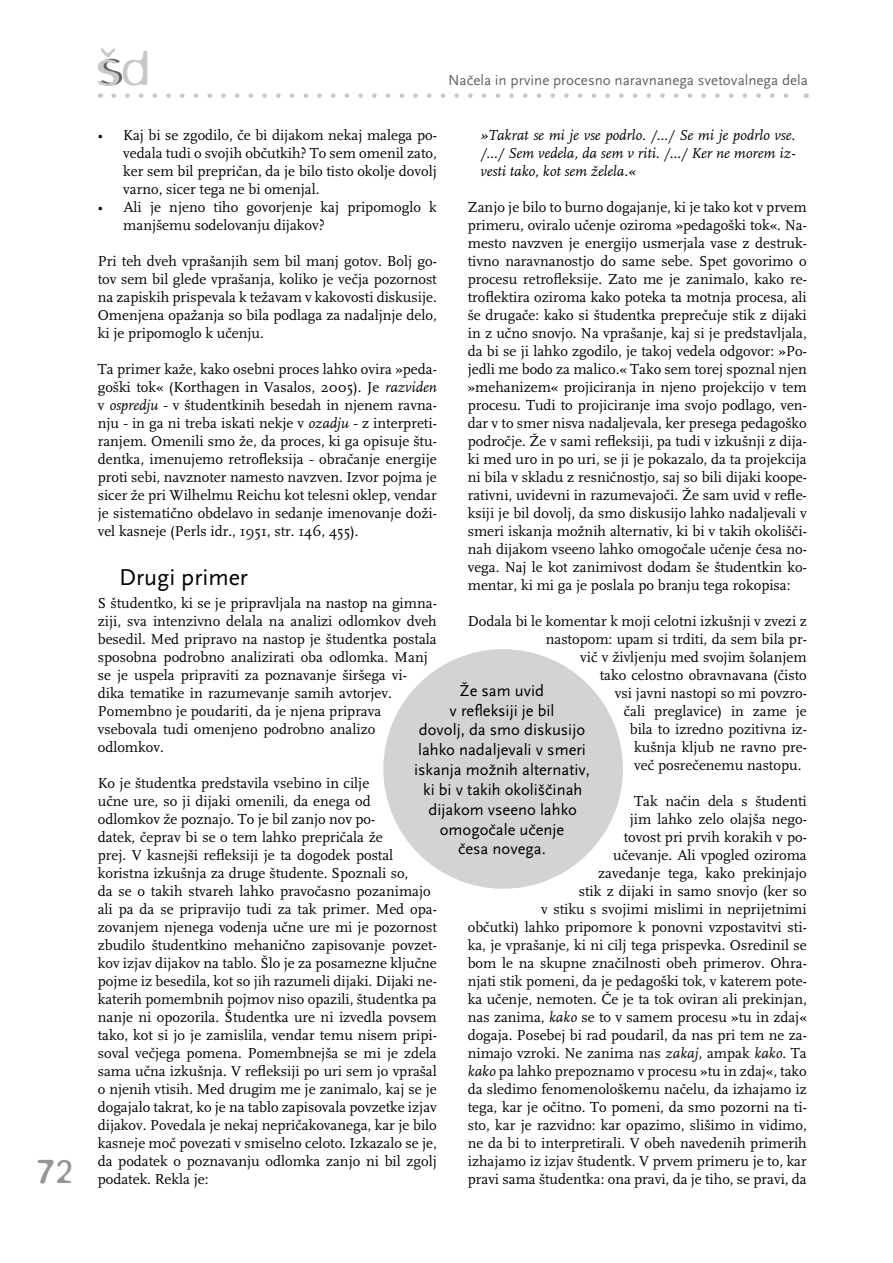
<style>
.page{position:relative;width:893px;height:1263px;background:#fff}
.page>*{position:absolute;margin:0;border:0;box-sizing:border-box;transform-origin:0 0}
.t1{font:300 37.5px "Blur";color:#939598}
.t2{font:24px "AE Scala Sans";color:#000}
.t3{font:16.5px/19.8px "AE Scala Sans";color:#000;text-align:center}
.t4{font:15px/18px "AE Scala";color:#000;text-align:justify}
.t5{font:italic 15px/18px "AE Scala";color:#000;text-align:justify}
.t6{font:15px "AE Scala Sans";color:#636466}
.s1{font-style:italic}
</style>
<div class="page">
<svg style="left:98px;top:48px;width:49px;height:38px"></svg>
<svg style="left:114px;top:93px;width:675px;height:5px"></svg>
<div style="left:383px;top:649px;width:240px;height:240px;background:#d1d3d4;border-radius:50%"></div>
<h1 class="t1" style="left:36px;top:1151px;width:37px">72</h1>
<p class="t6" style="left:448px;top:72px;width:361px">Načela in prvine procesno naravnanega svetovalnega dela</p>
<p class="t5" style="left:480px;top:126px;width:316px">»Takrat se mi je vse podrlo. /…/ Se mi je podrlo vse. /…/ Sem vedela, da sem v riti. /…/ Ker ne morem iz&shy;vesti tako, kot sem želela.«</p>
<p class="t4" style="left:468px;top:198px;width:341px">Zanjo je bilo to burno dogajanje, ki je tako kot v prvem primeru, oviralo učenje oziroma »pedagoški tok«. Na&shy;mesto navzven je energijo usmerjala vase z destruk&shy;tivno naravnanostjo do same sebe. Spet govorimo o procesu retrofleksije. Zato me je zanimalo, kako re&shy;troflektira oziroma kako poteka ta motnja procesa, ali še drugače: kako si študentka preprečuje stik z dijaki in z učno snovjo. Na vprašanje, kaj si je predstavljala, da bi se ji lahko zgodilo, je takoj vedela odgovor: »Po&shy;jedli me bodo za malico.« Tako sem torej spoznal njen »mehanizem« projiciranja in njeno projekcijo v tem procesu. Tudi to projiciranje ima svojo podlago, ven&shy;dar v to smer nisva nadaljevala, ker presega pedagoško področje. Že v sami refleksiji, pa tudi v izkušnji z dija&shy;ki med uro in po uri, se ji je pokazalo, da ta projekcija ni bila v skladu z resničnostjo, saj so bili dijaki koope&shy;rativni, uvidevni in razumevajoči. Že sam uvid v refle&shy;ksiji je bil dovolj, da smo diskusijo lahko nadaljevali v smeri iskanja možnih alternativ, ki bi v takih okolišči&shy;nah dijakom vseeno lahko omogočale učenje česa no&shy;vega. Naj le kot zanimivost dodam še študentkin ko&shy;mentar, ki mi ga je poslala po branju tega rokopisa:</p>
<p class="t4" style="left:468px;top:612px;width:341px">Dodala bi le komentar k moji celotni izkušnji v zvezi z</p>
<p class="t4" style="left:546px;top:630px;width:262px">nastopom: upam si trditi, da sem bila pr-</p>
<p class="t4" style="left:580px;top:648px;width:228px">vič v življenju med svojim šolanjem</p>
<p class="t4" style="left:600px;top:666px;width:208px">tako celostno obravnavana (čisto</p>
<p class="t4" style="left:615px;top:684px;width:194px">vsi javni nastopi so mi povzro-</p>
<p class="t4" style="left:624px;top:702px;width:184px">čali preglavice) in zame je</p>
<p class="t4" style="left:630px;top:720px;width:178px">bila to izredno pozitivna iz-</p>
<p class="t4" style="left:634px;top:738px;width:174px">kušnja kljub ne ravno pre-</p>
<p class="t4" style="left:634px;top:756px;width:169px">več posrečenemu nastopu.</p>
<p class="t4" style="left:468px;top:792px;width:341px;text-align:right">Tak način dela s študenti<br>jim lahko zelo olajša nego-<br>tovost pri prvih korakih v po-<br>učevanje. Ali vpogled oziroma<br>zavedanje tega, kako prekinjajo<br>stik z dijaki in samo snovjo (ker so<br>v stiku s svojimi mislimi in neprijetnimi<br>občutki) lahko pripomore k ponovni vzpostavitvi sti&shy;ka, je vprašanje, ki ni cilj tega prispevka. Osredinil se bom le na skupne značilnosti obeh primerov. Ohra&shy;njati stik pomeni, da je pedagoški tok, v katerem pote&shy;ka učenje, nemoten. Če je ta tok oviran ali prekinjan, nas zanima, <span class="s1">kako</span> se to v samem procesu »tu in zdaj« dogaja. Posebej bi rad poudaril, da nas pri tem ne za&shy;nimajo vzroki. Ne zanima nas <span class="s1">zakaj,</span> ampak <span class="s1">kako</span>. Ta <span class="s1">kako</span> pa lahko prepoznamo v procesu »tu in zdaj«, tako da sledimo fenomenološkemu načelu, da izhajamo iz tega, kar je očitno. To pomeni, da smo pozorni na ti&shy;sto, kar je razvidno: kar opazimo, slišimo in vidimo, ne da bi to interpretirali. V obeh navedenih primerih izhajamo iz izjav študentk. V prvem primeru je to, kar pravi sama študentka: ona pravi, da je tiho, se pravi, da</p>
<p class="t4" style="left:123px;top:126px;width:315px;text-indent:-26px">• Kaj bi se zgodilo, če bi dijakom nekaj malega po&shy;vedala tudi o svojih občutkih? To sem omenil zato, ker sem bil prepričan, da je bilo tisto okolje dovolj varno, sicer tega ne bi omenjal.</p>
<p class="t4" style="left:123px;top:198px;width:315px;text-indent:-26px">• Ali je njeno tiho govorjenje kaj pripomoglo k manjšemu sodelovanju dijakov?</p>
<p class="t4" style="left:98px;top:252px;width:341px">Pri teh dveh vprašanjih sem bil manj gotov. Bolj go&shy;tov sem bil glede vprašanja, koliko je večja pozornost na zapiskih prispevala k težavam v kakovosti diskusije.<br>Omenjena opažanja so bila podlaga za nadaljnje delo, ki je pripomoglo k učenju.</p>
<p class="t4" style="left:98px;top:360px;width:340px">Ta primer kaže, kako osebni proces lahko ovira »peda&shy;goški tok« (Korthagen in Vasalos, 2005). Je <span class="s1">razviden </span>v <span class="s1">ospredju</span> – v študentkinih besedah in njenem ravna&shy;nju – in ga ni treba iskati nekje v <span class="s1">ozadju</span> – z interpreti&shy;ranjem. Omenili smo že, da proces, ki ga opisuje štu&shy;dentka, imenujemo retrofleksija – obračanje energije proti sebi, navznoter namesto navzven. Izvor pojma je sicer že pri Wilhelmu Reichu kot telesni oklep, vendar je sistematično obdelavo in sedanje imenovanje doži&shy;vel kasneje (Perls idr., 1951, str. 146, 455).</p>
<h2 class="t2" style="left:119px;top:564px;width:130px">Drugi primer</h2>
<p class="t4" style="left:98px;top:594px;width:341px;text-align:left">S študentko, ki se je pripravljala na nastop na gimna&shy;ziji, sva intenzivno delala na analizi odlomkov dveh besedil. Med pripravo na nastop je študentka postala sposobna podrobno analizirati oba odlomka. Manj se je uspela pripraviti za poznavanje širšega vi&shy;dika tematike in razumevanje samih avtorjev.<br>Pomembno je poudariti, da je njena priprava vsebovala tudi omenjeno podrobno analizo odlomkov.</p>
<p class="t4" style="left:98px;top:774px;width:341px;text-align:left">Ko je študentka predstavila vsebino in cilje<br>učne ure, so ji dijaki omenili, da enega od<br>odlomkov že poznajo. To je bil zanjo nov po-<br>datek, čeprav bi se o tem lahko prepričala že<br>prej. V kasnejši refleksiji je ta dogodek postal koristna izkušnja za druge študente. Spoznali so,<br>da se o takih stvareh lahko pravočasno pozanimajo ali pa da se pripravijo tudi za tak primer. Med opa&shy;zovanjem njenega vodenja učne ure mi je pozornost zbudilo študentkino mehanično zapisovanje povzet&shy;kov izjav dijakov na tablo. Šlo je za posamezne ključne pojme iz besedila, kot so jih razumeli dijaki. Dijaki ne&shy;katerih pomembnih pojmov niso opazili, študentka pa nanje ni opozorila. Študentka ure ni izvedla povsem tako, kot si jo je zamislila, vendar temu nisem pripi&shy;soval večjega pomena. Pomembnejša se mi je zdela sama učna izkušnja. V refleksiji po uri sem jo vprašal o njenih vtisih. Med drugim me je zanimalo, kaj se je dogajalo takrat, ko je na tablo zapisovala povzetke izjav dijakov. Povedala je nekaj nepričakovanega, kar je bilo kasneje moč povezati v smiselno celoto. Izkazalo se je, da podatek o poznavanju odlomka zanjo ni bil zgolj podatek. Rekla je:</p>
<p class="t3" style="left:414px;top:681px;width:177px">Že sam uvid<br>v refleksiji je bil<br>dovolj, da smo diskusijo lahko nadaljevali v smeri iskanja možnih alternativ, ki bi v takih okoliščinah dijakom vseeno lahko omogočale učenje<br>česa novega.</p>
</div>
